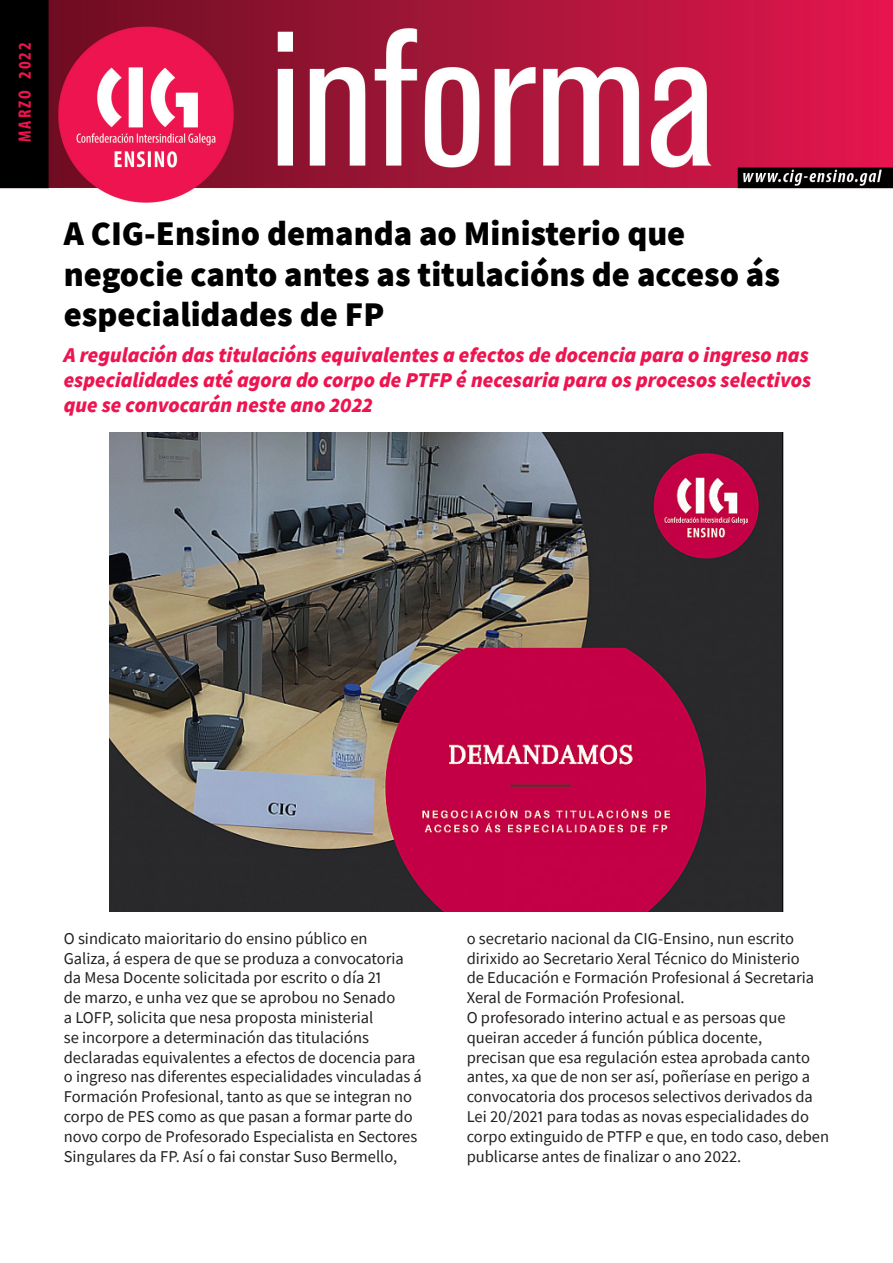
<style>
.page{position:relative;width:893px;height:1263px;background:#fff}
.page>*{position:absolute;margin:0;border:0;box-sizing:border-box;transform-origin:0 0}
.Titular_con_entradin{font:900 34.5px/40.3px "Source Sans Pro";color:#000}
.Destaque_esquerda{font:italic 900 21px/25.2px "Source Sans Pro";color:#ed1450;text-align:justify}
.t1{font:700 condensed 18px "Myriad Pro";letter-spacing:.115em;color:#ed1450}
.t2{font:16.5px/19.8px "Source Sans Pro";color:#231f20}
</style>
<div class="page">
<img style="left:0;top:0;width:893px;height:202px">
<img style="left:110px;top:433px;width:673px;height:478px">
<p class="t1" style="left:13px;top:142px;width:101px;rotate:-90deg">MARZO 2022</p>
<p class="Titular_con_entradin" style="left:64px;top:213px;width:718px">A CIG-Ensino demanda ao Ministerio que negocie canto antes as titulacións de acceso ás especialidades de FP</p>
<p class="Destaque_esquerda" style="left:64px;top:342px;width:749px">A regulación das titulacións equivalentes a efectos de docencia para o ingreso nas especialidades até agora do corpo de PTFP é necesaria para os procesos selectivos que se convocarán neste ano 2022</p>
<p class="t2" style="left:64px;top:928px;width:360px">O sindicato maioritario do ensino público en<br>Galiza, á espera de que se produza a convocatoria da Mesa Docente solicitada por escrito o día 21<br>de marzo, e unha vez que se aprobou no Senado<br>a LOFP, solicita que nesa proposta ministerial<br>se incorpore a determinación das titulacións declaradas equivalentes a efectos de docencia para o ingreso nas diferentes especialidades vinculadas á Formación Profesional, tanto as que se integran no corpo de PES como as que pasan a formar parte do novo corpo de Profesorado Especialista en Sectores Singulares da FP. Así o fai constar Suso Bermello,</p>
<p class="t2" style="left:467px;top:928px;width:349px">o secretario nacional da CIG-Ensino, nun escrito dirixido ao Secretario Xeral Técnico do Ministerio de Educación e Formación Profesional á Secretaria Xeral de Formación Profesional.</p>
<p class="t2" style="left:467px;top:1007px;width:364px">O profesorado interino actual e as persoas que queiran acceder á función pública docente,<br>precisan que esa regulación estea aprobada canto antes, xa que de non ser así, poñeríase en perigo a convocatoria dos procesos selectivos derivados da Lei 20/2021 para todas as novas especialidades do corpo extinguido de PTFP e que, en todo caso, deben publicarse antes de finalizar o ano 2022.</p>
</div>
